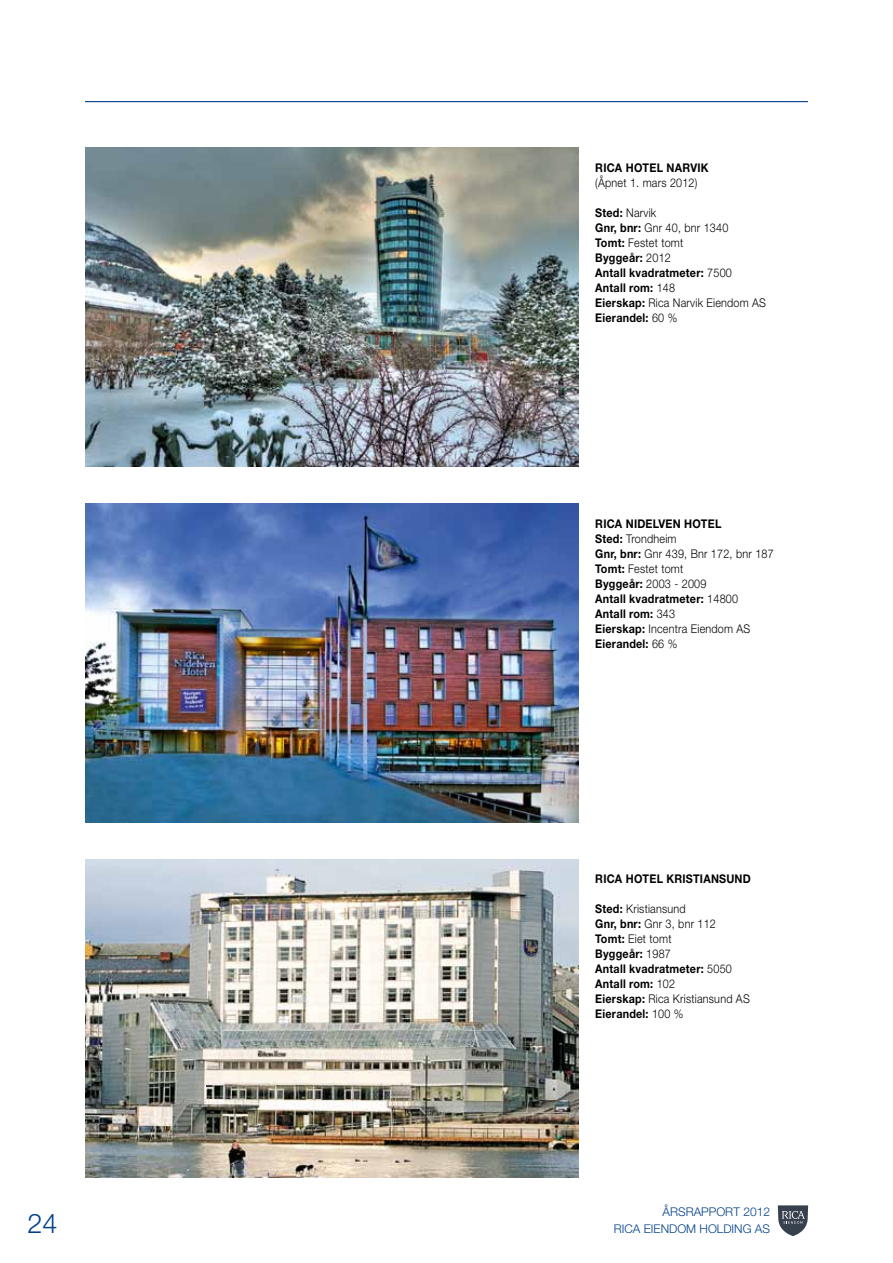
<style>
.page{position:relative;width:893px;height:1263px;background:#fff}
.page>*{position:absolute;margin:0;border:0;box-sizing:border-box;transform-origin:0 0}
.t1{font:300 27px "Helvetica Neue";color:#004088}
.t2{font:700 12px/15px "Helvetica Neue";letter-spacing:.02em;color:#000;scale:.9 1}
.t3{font:300 12px/16.5px "Helvetica Neue";color:#004088}
.t4{font:300 12px "Helvetica Neue";letter-spacing:.02em;color:#000;scale:.9 1}
.s1{font-weight:300}
</style>
<div class="page">
<hr style="left:85px;top:101px;width:723px;height:1px;background:#004088">
<svg style="left:778px;top:1205px;width:30px;height:31px"></svg>
<img style="left:85px;top:859px;width:493px;height:319px">
<img style="left:85px;top:503px;width:493px;height:319px">
<img style="left:85px;top:147px;width:493px;height:319px">
<p class="t2" style="left:595px;top:160px;width:127px">Rica HOTEL NARVIK</p>
<p class="t4" style="left:595px;top:175px;width:115px">(Åpnet 1. mars 2012)</p>
<p class="t2" style="left:595px;top:205px;width:183px">Sted: <span class="s1">Narvik<br></span>Gnr, bnr: <span class="s1">Gnr 40, bnr 1340<br></span>Tomt: <span class="s1">Festet tomt<br></span>Byggeår: <span class="s1">2012<br></span>Antall kvadratmeter: <span class="s1">7500<br></span>Antall rom: <span class="s1">148<br></span>Eierskap: <span class="s1">Rica Narvik Eiendom AS<br></span>Eierandel: <span class="s1">60 %</span></p>
<p class="t2" style="left:595px;top:515px;width:200px">Rica NIDELVEN HOTEL<br>Sted: <span class="s1">Trondheim<br></span>Gnr, bnr: <span class="s1">Gnr 439, Bnr 172, bnr 187<br></span>Tomt: <span class="s1">Festet tomt<br></span>Byggeår: <span class="s1">2003 - 2009<br></span>Antall kvadratmeter: <span class="s1">14800<br></span>Antall rom: <span class="s1">343<br></span>Eierskap: <span class="s1">Incentra Eiendom AS<br></span>Eierandel: <span class="s1">66 %</span></p>
<p class="t2" style="left:595px;top:871px;width:174px">Rica HOTEL KRISTIANSUND</p>
<p class="t2" style="left:595px;top:901px;width:165px">Sted: <span class="s1">Kristiansund<br></span>Gnr, bnr: <span class="s1">Gnr 3, bnr 112<br></span>Tomt: <span class="s1">Eiet tomt<br></span>Byggeår: <span class="s1">1987<br></span>Antall kvadratmeter: <span class="s1">5050<br></span>Antall rom: <span class="s1">102<br></span>Eierskap: <span class="s1">Rica Kristiansund AS<br></span>Eierandel: <span class="s1">100 %</span></p>
<h1 class="t1" style="left:28px;top:1207px;width:32px">24</h1>
<p class="t3" style="left:614px;top:1203px;width:158px;text-indent:49px">Årsrapport 2012<br>Rica Eiendom Holding AS</p>
</div>
